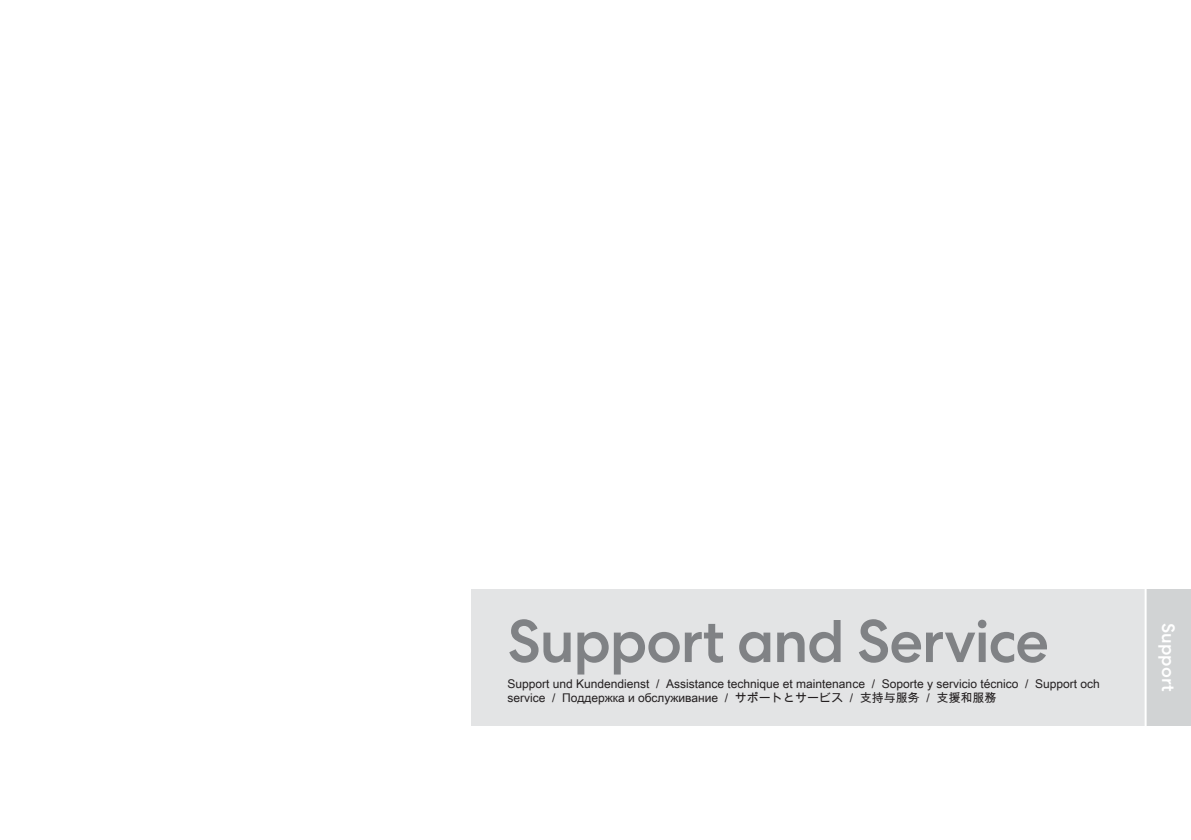
<style>
.page{position:relative;width:1191px;height:840px;background:#fff}
.page>*{position:absolute;margin:0;border:0;box-sizing:border-box;transform-origin:0 0}
.Header_1{font:500 60px "Centra No 2";letter-spacing:-.025em;color:#808285}
.Header_4{font:500 18px "Centra No 2";letter-spacing:.005em;color:#fff}
.Header_mini{font:12px/14.4px "Arial Unicode MS";color:#231f20}
</style>
<div class="page">
<div style="left:473px;top:588px;width:718px;height:136px;background:#d1d3d4"></div>
<div style="left:471px;top:588px;width:673px;height:136px;background:#e3e4e5"></div>
<hr style="left:1144px;top:586px;width:2px;height:140px;background:#fff">
<p class="Header_1" style="left:507px;top:605px;width:543px">Support and Service</p>
<p class="Header_mini" style="left:507px;top:675px;width:594px">Support und Kundendienst / Assistance technique et maintenance / Soporte y servicio técnico / Support och service / Поддержка и обслуживание / サポートとサービス / 支持与服务 / 支援和服務</p>
<p class="Header_4" style="left:1178px;top:622px;width:70px;rotate:90deg">Support</p>
</div>
